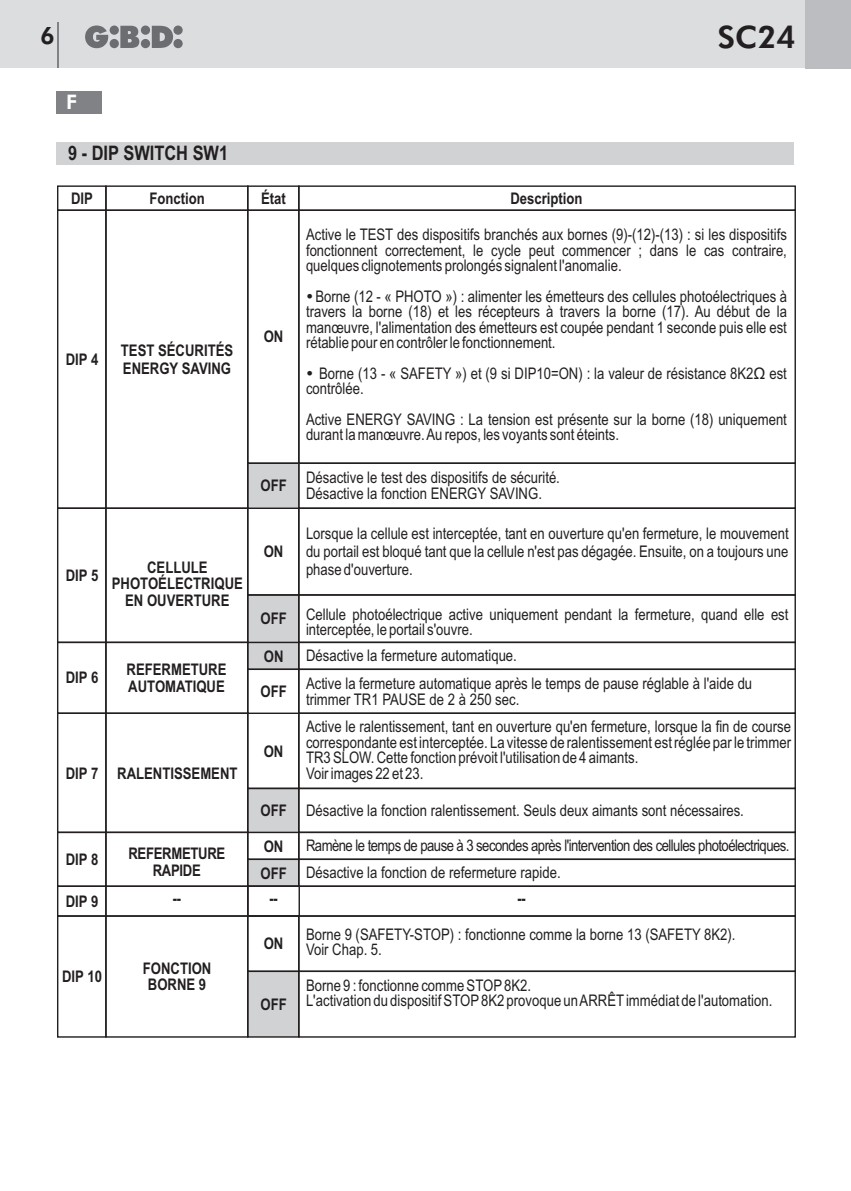
<style>
.page{position:relative;width:851px;height:1191px;background:#fff}
.page>*{position:absolute;margin:0;border:0;box-sizing:border-box;transform-origin:0 0}
.t1{font:800 31px "Futura BT";color:#231f20}
.t2{font:800 24px "Futura BT";color:#231f20}
.t3{font:700 20px "Arial Narrow";color:#231f20}
.t4{font:800 20px "Futura BT";color:#fff}
.t5{font:16px/15.4px "Arial Narrow";color:#231f20}
.t6{font:700 16px/16.4px "Arial Narrow";color:#231f20}
.t7{font:16px/27px "Arial Narrow";letter-spacing:-.035em;color:#231f20}
.t8{font:700 16px/16.4px "Arial Narrow";letter-spacing:-.02em;color:#231f20;text-align:center}
.s1{font-family:"Arial"}
.s2{font-weight:700}
</style>
<div class="page">
<div style="left:0;top:0;width:849px;height:68px;background:#dcdddf"></div>
<hr style="left:57px;top:23px;width:1px;height:45px;background:#808285">
<div style="left:805px;top:0;width:45px;height:68px;background:#bcbdc0"></div>
<svg style="left:85px;top:26px;width:98px;height:22px"></svg>
<div style="left:298px;top:915px;width:497px;height:57px;border:1px solid #231f20"></div>
<svg style="left:248px;top:860px;width:50px;height:25px"></svg>
<div style="left:246px;top:972px;width:54px;height:66px;background:#d1d2d4"></div>
<div style="left:57px;top:91px;width:45px;height:22px;background:#808285"></div>
<div style="left:57px;top:831px;width:50px;height:56px;border:1px solid #231f20"></div>
<div style="left:247px;top:831px;width:52px;height:29px;border:1px solid #231f20"></div>
<div style="left:105px;top:831px;width:143px;height:56px;border:1px solid #231f20"></div>
<div style="left:298px;top:858px;width:497px;height:29px;border:1px solid #231f20"></div>
<div style="left:57px;top:915px;width:50px;height:122px;border:1px solid #231f20"></div>
<div style="left:247px;top:915px;width:52px;height:57px;border:1px solid #231f20"></div>
<div style="left:105px;top:915px;width:143px;height:122px;border:1px solid #231f20"></div>
<div style="left:298px;top:970px;width:497px;height:67px;border:1px solid #231f20"></div>
<div style="left:57px;top:885px;width:50px;height:31px;border:1px solid #231f20"></div>
<div style="left:105px;top:885px;width:143px;height:31px;border:1px solid #231f20"></div>
<div style="left:247px;top:885px;width:548px;height:31px;border:1px solid #231f20"></div>
<div style="left:57px;top:185px;width:50px;height:26px;border:1px solid #231f20"></div>
<div style="left:247px;top:185px;width:52px;height:26px;border:1px solid #231f20"></div>
<div style="left:105px;top:185px;width:143px;height:26px;border:1px solid #231f20"></div>
<div style="left:298px;top:185px;width:497px;height:26px;border:1px solid #231f20"></div>
<svg style="left:248px;top:789px;width:50px;height:44px;background:#c8c9cb"></svg>
<div style="left:298px;top:787px;width:497px;height:46px;border:1px solid #231f20"></div>
<div style="left:298px;top:712px;width:497px;height:77px;border:1px solid #231f20"></div>
<div style="left:57px;top:712px;width:50px;height:121px;border:1px solid #231f20"></div>
<div style="left:247px;top:712px;width:52px;height:77px;border:1px solid #231f20"></div>
<div style="left:105px;top:712px;width:143px;height:121px;border:1px solid #231f20"></div>
<div style="left:57px;top:142px;width:737px;height:22px;background:#d1d2d4"></div>
<div style="left:57px;top:641px;width:50px;height:73px;border:1px solid #231f20"></div>
<div style="left:105px;top:641px;width:143px;height:73px;border:1px solid #231f20"></div>
<div style="left:298px;top:668px;width:497px;height:46px;border:1px solid #231f20"></div>
<div style="left:298px;top:641px;width:497px;height:29px;border:1px solid #231f20"></div>
<svg style="left:246px;top:595px;width:54px;height:119px"></svg>
<div style="left:57px;top:507px;width:50px;height:136px;border:1px solid #231f20"></div>
<div style="left:247px;top:507px;width:52px;height:88px;border:1px solid #231f20"></div>
<div style="left:105px;top:507px;width:143px;height:136px;border:1px solid #231f20"></div>
<div style="left:298px;top:594px;width:497px;height:49px;border:1px solid #231f20"></div>
<div style="left:298px;top:462px;width:497px;height:47px;border:1px solid #231f20"></div>
<svg style="left:248px;top:464px;width:52px;height:45px;background:#c3c4c6"></svg>
<div style="left:298px;top:209px;width:497px;height:255px;border:1px solid #231f20"></div>
<div style="left:57px;top:209px;width:50px;height:300px;border:1px solid #231f20"></div>
<div style="left:247px;top:209px;width:52px;height:255px;border:1px solid #231f20"></div>
<div style="left:105px;top:209px;width:143px;height:300px;border:1px solid #231f20"></div>
<div style="left:247px;top:885px;width:53px;height:31px;border:1px solid #231f20"></div>
<h2 class="t2" style="left:40px;top:25px;width:16px">6</h2>
<h1 class="t1" style="left:717px;top:24px;width:79px">SC24</h1>
<p class="t4" style="left:66px;top:94px;width:12px">F</p>
<p class="t3" style="left:68px;top:146px;width:162px">9 - DIP SWITCH SW1</p>
<p class="t6" style="left:71px;top:191px;width:23px">DIP</p>
<p class="t6" style="left:149px;top:191px;width:57px">Fonction</p>
<p class="t6" style="left:261px;top:191px;width:26px">État</p>
<p class="t6" style="left:510px;top:191px;width:74px">Description</p>
<p class="t6" style="left:66px;top:353px;width:34px">DIP 4</p>
<p class="t6" style="left:121px;top:343px;width:114px;line-height:18.2px">TEST SÉCURITÉS<br>ENERGY SAVING</p>
<p class="t6" style="left:66px;top:568px;width:34px">DIP 5</p>
<p class="t6" style="left:112px;top:560px;width:132px;text-align:center">CELLULE<br>PHOTOÉLECTRIQUE<br>EN OUVERTURE</p>
<p class="t6" style="left:264px;top:330px;width:21px">ON</p>
<p class="t6" style="left:260px;top:479px;width:28px">OFF</p>
<p class="t6" style="left:264px;top:545px;width:21px">ON</p>
<p class="t5" style="left:306px;top:228px;width:482px;text-align:justify">Active le TEST des dispositifs branchés aux bornes (9)-(12)-(13) : si les dispositifs fonctionnent correctement, le cycle peut commencer ; dans le cas contraire, quelques clignotements prolongés signalent l'anomalie.</p>
<p class="t5" style="left:306px;top:290px;width:482px;text-align:justify">•Borne (12 - « PHOTO ») : alimenter les émetteurs des cellules photoélectriques à travers la borne (18) et les récepteurs à travers la borne (17). Au début de la manœuvre, l'alimentation des émetteurs est coupée pendant 1 seconde puis elle est rétablie pour en contrôler le fonctionnement.</p>
<p class="t5" style="left:306px;top:367px;width:482px">•Borne (13 - « SAFETY ») et (9 si DIP10=ON) : la valeur de résistance 8K2<span class="s1">Ω</span> est contrôlée.</p>
<p class="t5" style="left:306px;top:413px;width:482px">Active ENERGY SAVING : La tension est présente sur la borne (18) uniquement durant la manœuvre. Au repos, les voyants sont éteints.</p>
<p class="t5" style="left:306px;top:471px;width:255px">Désactive le test des dispositifs de sécurité.<br>Désactive la fonction ENERGY SAVING.</p>
<p class="t5" style="left:306px;top:526px;width:484px;line-height:18.2px;text-align:justify">Lorsque la cellule est interceptée, tant en ouverture qu'en fermeture, le mouvement du portail est bloqué tant que la cellule n'est pas dégagée. Ensuite, on a toujours une phase d'ouverture.</p>
<p class="t5" style="left:306px;top:608px;width:484px;text-indent:-46px"><span class="s2">OFF</span> Cellule photoélectrique active uniquement pendant la fermeture, quand elle est interceptée, le portail s'ouvre.</p>
<p class="t6" style="left:264px;top:649px;width:21px">ON</p>
<p class="t5" style="left:306px;top:649px;width:212px">Désactive la fermeture automatique.</p>
<p class="t6" style="left:260px;top:684px;width:28px">OFF</p>
<p class="t6" style="left:127px;top:663px;width:101px">REFERMETURE<br>AUTOMATIQUE</p>
<p class="t6" style="left:66px;top:671px;width:34px">DIP 6</p>
<p class="t5" style="left:306px;top:677px;width:447px">Active la fermeture automatique après le temps de pause réglable à l'aide du trimmer TR1 PAUSE de 2 à 250 sec.</p>
<p class="t6" style="left:66px;top:766px;width:34px">DIP 7</p>
<p class="t6" style="left:117px;top:766px;width:122px">RALENTISSEMENT</p>
<p class="t6" style="left:264px;top:744px;width:21px">ON</p>
<p class="t5" style="left:306px;top:720px;width:486px">Active le ralentissement, tant en ouverture qu'en fermeture, lorsque la fin de course correspondante est interceptée. La vitesse de ralentissement est réglée par le trimmer TR3 SLOW. Cette fonction prévoit l'utilisation de 4 aimants.<br>Voir images 22 et 23.</p>
<p class="t6" style="left:260px;top:803px;width:28px">OFF</p>
<p class="t5" style="left:306px;top:804px;width:439px">Désactive la fonction ralentissement. Seuls deux aimants sont nécessaires.</p>
<p class="t6" style="left:66px;top:852px;width:34px">DIP 8</p>
<p class="t8" style="left:128px;top:847px;width:98px">REFERMETURE<br>RAPIDE</p>
<p class="t6" style="left:260px;top:834px;width:28px;line-height:27px">ON<br>OFF</p>
<p class="t7" style="left:306px;top:833px;width:485px">Ramène le temps de pause à 3 secondes après l'intervention des cellules photoélectriques.<br>Désactive la fonction de refermeture rapide.</p>
<p class="t6" style="left:66px;top:894px;width:34px">DIP 9</p>
<p class="t6" style="left:173px;top:891px;width:10px">--</p>
<p class="t6" style="left:269px;top:891px;width:10px">--</p>
<p class="t6" style="left:517px;top:891px;width:10px">--</p>
<p class="t6" style="left:264px;top:937px;width:21px">ON</p>
<p class="t5" style="left:306px;top:928px;width:431px">Borne 9 (SAFETY-STOP) : fonctionne comme la borne 13 (SAFETY 8K2).<br>Voir Chap. 5.</p>
<p class="t6" style="left:62px;top:969px;width:41px">DIP 10</p>
<p class="t6" style="left:143px;top:961px;width:70px;text-align:center">FONCTION<br>BORNE 9</p>
<p class="t6" style="left:260px;top:997px;width:28px">OFF</p>
<p class="t5" style="left:306px;top:979px;width:467px">Borne 9 : fonctionne comme STOP8K2.<br>L'activation du dispositif STOP8K2 provoque un ARRÊTimmédiat de l'automation.</p>
</div>
